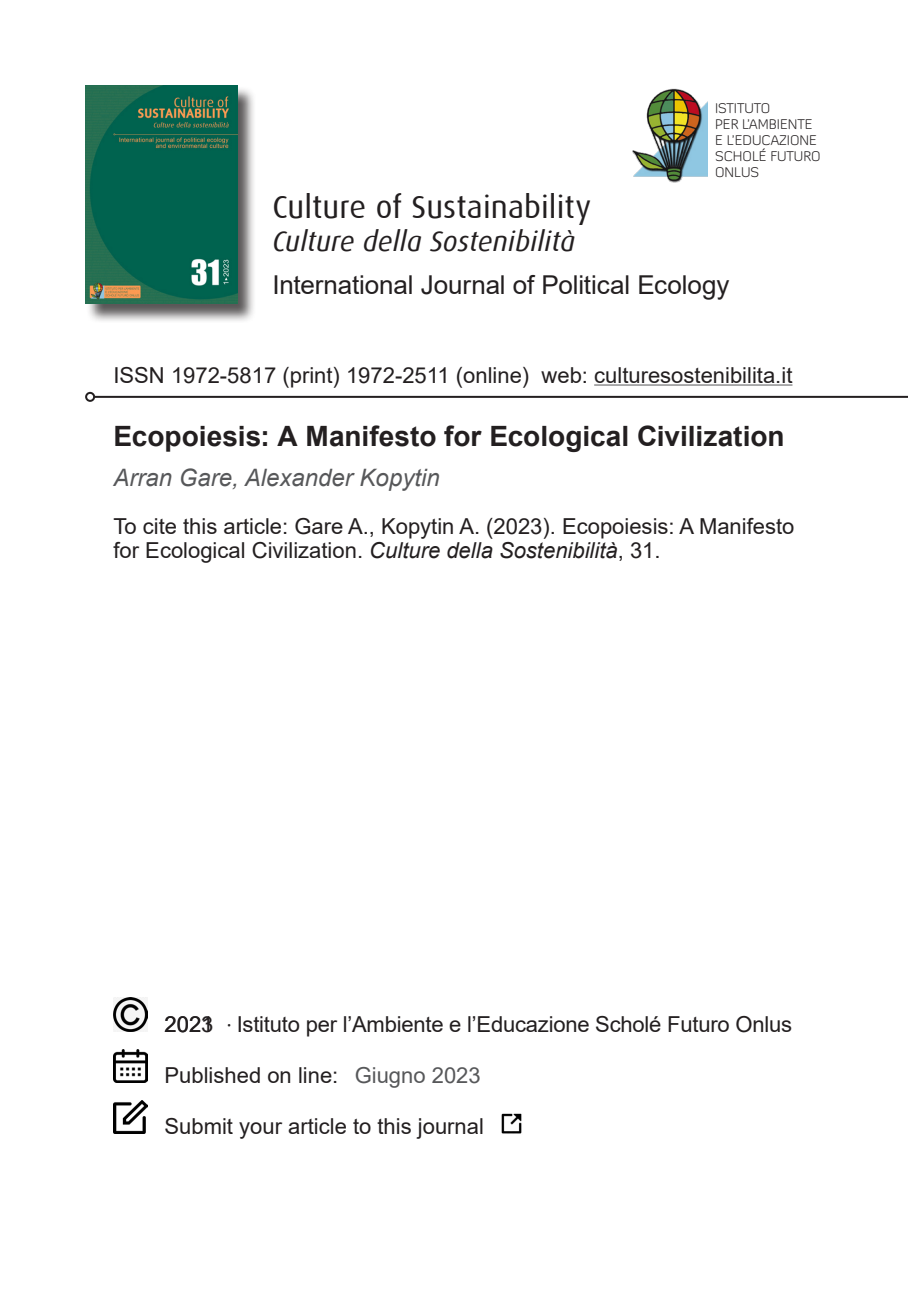
<style>
.page{position:relative;width:908px;height:1304px;background:#fff}
.page>*{position:absolute;margin:0;border:0;box-sizing:border-box;transform-origin:0 0}
.t1{font:32px "Dax";color:#231f20}
.titolo-sottotitolo{font:700 28px "Arial";color:#231f20}
.t2{font:italic 28px "Dax";letter-spacing:.005em;color:#231f20}
.t3{font:26px "Arial";letter-spacing:-.005em;color:#231f20}
.t4{font:italic 24px "Arial";color:#57585a}
.t5{font:22px/24px "Arial";color:#231f20}
.t6{font:22px "Arial";color:#57585a}
.t7{font:300 14px/16px "Diavlo";color:#231f20}
.s1{font-style:italic}
.s2{font-family:"Myriad Pro";font-size:20px}
</style>
<div class="page">
<div style="left:86px;top:86px;width:170px;height:237px;background:#231f20;opacity:.75"></div>
<img style="left:85px;top:86px;width:152px;height:218px">
<hr style="left:94px;top:396px;width:813px;height:2px;background:#231f20">
<div style="left:85px;top:392px;width:10px;height:10px;border:2px solid #231f20;border-radius:50%"></div>
<hr style="left:594px;top:385px;width:198px;height:1px;background:#57585a">
<img style="left:632px;top:88px;width:74px;height:95px">
<img style="left:113px;top:998px;width:34px;height:34px">
<img style="left:113px;top:1049px;width:34px;height:34px">
<img style="left:113px;top:1100px;width:34px;height:34px">
<img style="left:501px;top:1113px;width:21px;height:21px">
<p class="t7" style="left:714px;top:100px;width:107px">ISTITUTO<br>PER L’AMBIENTE<br>E L’EDUCAZIONE<br>SCHOLÉ FUTURO<br>ONLUS</p>
<h1 class="t1" style="left:272px;top:189px;width:320px">Culture of Sustainability</h1>
<p class="t2" style="left:272px;top:226px;width:304px">Culture della Sostenibilità</p>
<p class="t3" style="left:272px;top:267px;width:458px">International Journal of Political Ecology</p>
<p class="t5" style="left:113px;top:363px;width:680px">ISSN 1972-5817 (print) 1972-2511 (online) web: culturesostenibilita.it</p>
<p class="titolo-sottotitolo" style="left:113px;top:416px;width:672px">Ecopoiesis: A Manifesto for Ecological Civilization</p>
<p class="t4" style="left:113px;top:462px;width:327px">Arran Gare, Alexander Kopytin</p>
<p class="t5" style="left:113px;top:514px;width:682px">To cite this article: Gare A., Kopytin A. (2023). Ecopoiesis: A Manifesto for Ecological Civilization. <span class="s1">Culture della Sostenibilità</span>, 31.</p>
<p class="t5" style="left:227px;top:1012px;width:566px"><span class="s2">·</span> Istituto per l’Ambiente e l’Educazione Scholé Futuro Onlus</p>
<p class="t5" style="left:164px;top:1063px;width:175px">Published on line:</p>
<p class="t5" style="left:164px;top:1114px;width:321px">Submit your article to this journal</p>
<p class="t5" style="left:164px;top:1012px;width:50px">2021</p>
<p class="t5" style="left:201px;top:1012px;width:14px">3</p>
<p class="t6" style="left:354px;top:1060px;width:127px">Giugno 2023</p>
</div>
